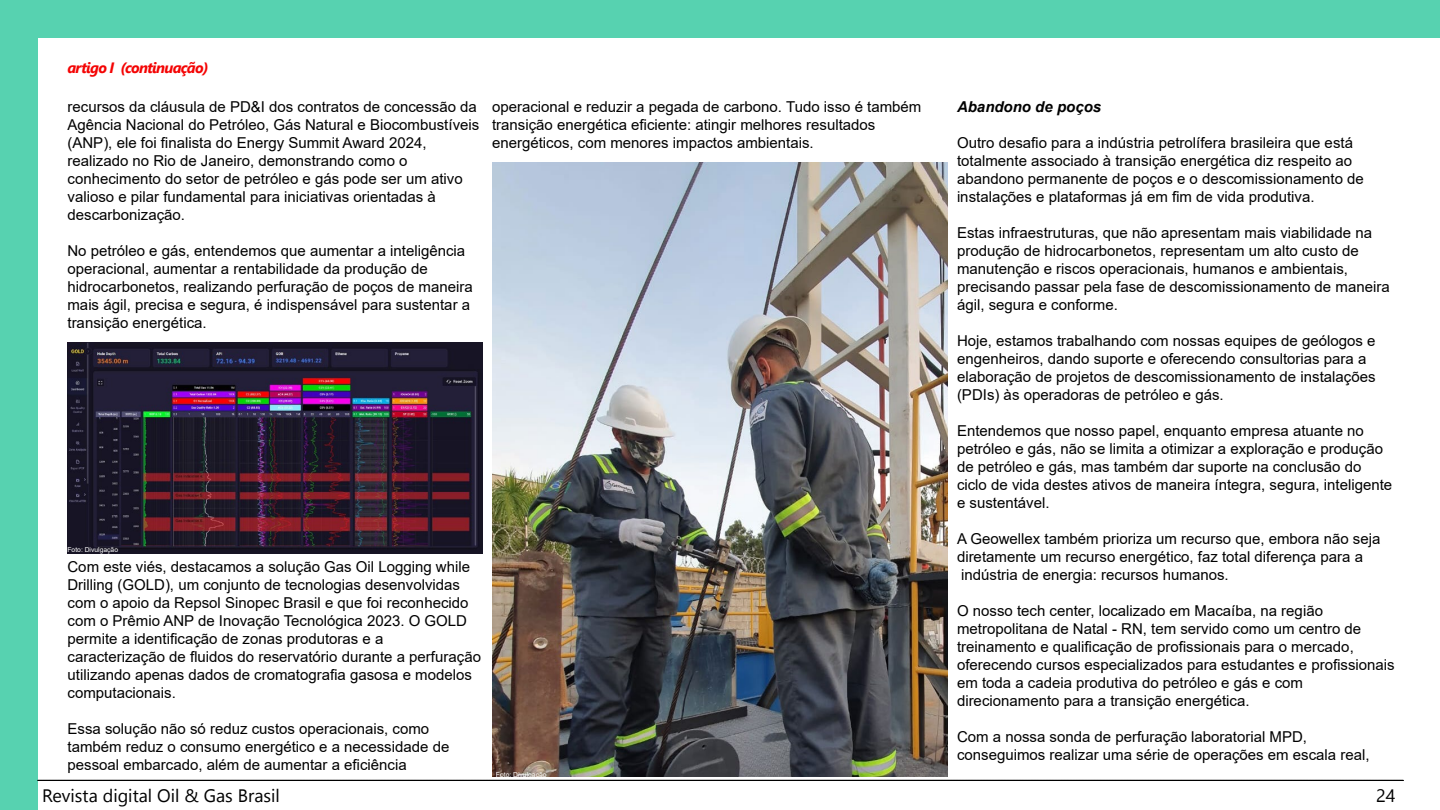
<style>
.page{position:relative;width:1440px;height:810px;background:#fff}
.page>*{position:absolute;margin:0;border:0;box-sizing:border-box;transform-origin:0 0}
.t1{font:18px "Segoe UI Emoji";color:#000}
.t2{font:15px/18px "Arial";color:#000}
.t3{font:italic 700 15px "Segoe UI";letter-spacing:-.05em;color:#f40404}
.t4{font:italic 700 15px "Arial";color:#000}
.t5{font:6.75px "Arial";color:#fff}
</style>
<div class="page">
<div style="left:0;top:0;width:38px;height:810px;background:#57d2b0"></div>
<div style="left:35px;top:0;width:1405px;height:38px;background:#57d2b0"></div>
<svg style="left:37px;top:780px;width:1367px;height:1px"></svg>
<img style="left:68px;top:342px;width:415px;height:212px">
<img style="left:492px;top:162px;width:456px;height:615px">
<p class="t3" style="left:68px;top:54px;width:143px">artigo I (continuação)</p>
<p class="t2" style="left:68px;top:98px;width:413px">recursos da cláusula de PD&amp;I dos contratos de concessão da Agência Nacional do Petróleo, Gás Natural e Biocombustíveis (ANP), ele foi finalista do Energy Summit Award 2024, realizado no Rio de Janeiro, demonstrando como o conhecimento do setor de petróleo e gás pode ser um ativo valioso e pilar fundamental para iniciativas orientadas à descarbonização.</p>
<p class="t2" style="left:68px;top:242px;width:407px">No petróleo e gás, entendemos que aumentar a inteligência operacional, aumentar a rentabilidade da produção de hidrocarbonetos, realizando perfuração de poços de maneira mais ágil, precisa e segura, é indispensável para sustentar a transição energética.</p>
<p class="t2" style="left:492px;top:98px;width:431px">operacional e reduzir a pegada de carbono. Tudo isso é também transição energética eficiente: atingir melhores resultados energéticos, com menores impactos ambientais.</p>
<p class="t5" style="left:68px;top:545px;width:52px">Foto: Divulgação</p>
<p class="t2" style="left:68px;top:558px;width:415px">Com este viés, destacamos a solução Gas Oil Logging while Drilling (GOLD), um conjunto de tecnologias desenvolvidas com o apoio da Repsol Sinopec Brasil e que foi reconhecido com o Prêmio ANP de Inovação Tecnológica 2023. O GOLD permite a identificação de zonas produtoras e a caracterização de fluidos do reservatório durante a perfuração utilizando apenas dados de cromatografia gasosa e modelos computacionais.</p>
<p class="t2" style="left:68px;top:720px;width:383px">Essa solução não só reduz custos operacionais, como também reduz o consumo energético e a necessidade de pessoal embarcado, além de aumentar a eficiência</p>
<p class="t1" style="left:62px;top:785px;width:28px">❖▲▼</p>
<p class="t1" style="left:175px;top:785px;width:6px">●</p>
<p class="t1" style="left:225px;top:785px;width:56px">▲ ▲●</p>
<p class="t5" style="left:496px;top:770px;width:52px">Foto: Divulgação</p>
<p class="t4" style="left:957px;top:97px;width:146px">Abandono de poços</p>
<p class="t2" style="left:957px;top:134px;width:408px">Outro desafio para a indústria petrolífera brasileira que está totalmente associado à transição energética diz respeito ao abandono permanente de poços e o descomissionamento de instalações e plataformas já em fim de vida produtiva.</p>
<p class="t2" style="left:957px;top:224px;width:434px">Estas infraestruturas, que não apresentam mais viabilidade na produção de hidrocarbonetos, representam um alto custo de manutenção e riscos operacionais, humanos e ambientais, precisando passar pela fase de descomissionamento de maneira ágil, segura e conforme.</p>
<p class="t2" style="left:957px;top:332px;width:420px">Hoje, estamos trabalhando com nossas equipes de geólogos e engenheiros, dando suporte e oferecendo consultorias para a elaboração de projetos de descomissionamento de instalações (PDIs) às operadoras de petróleo e gás.</p>
<p class="t2" style="left:957px;top:422px;width:437px">Entendemos que nosso papel, enquanto empresa atuante no petróleo e gás, não se limita a otimizar a exploração e produção de petróleo e gás, mas também dar suporte na conclusão do ciclo de vida destes ativos de maneira íntegra, segura, inteligente e sustentável.</p>
<p class="t2" style="left:957px;top:530px;width:425px">A Geowellex também prioriza um recurso que, embora não seja diretamente um recurso energético, faz total diferença para a indústria de energia: recursos humanos.</p>
<p class="t2" style="left:957px;top:602px;width:439px">O nosso tech center, localizado em Macaíba, na região metropolitana de Natal - RN, tem servido como um centro de treinamento e qualificação de profissionais para o mercado, oferecendo cursos especializados para estudantes e profissionais em toda a cadeia produtiva do petróleo e gás e com direcionamento para a transição energética.</p>
<p class="t2" style="left:957px;top:728px;width:414px">Com a nossa sonda de perfuração laboratorial MPD, conseguimos realizar uma série de operações em escala real,</p>
</div>
